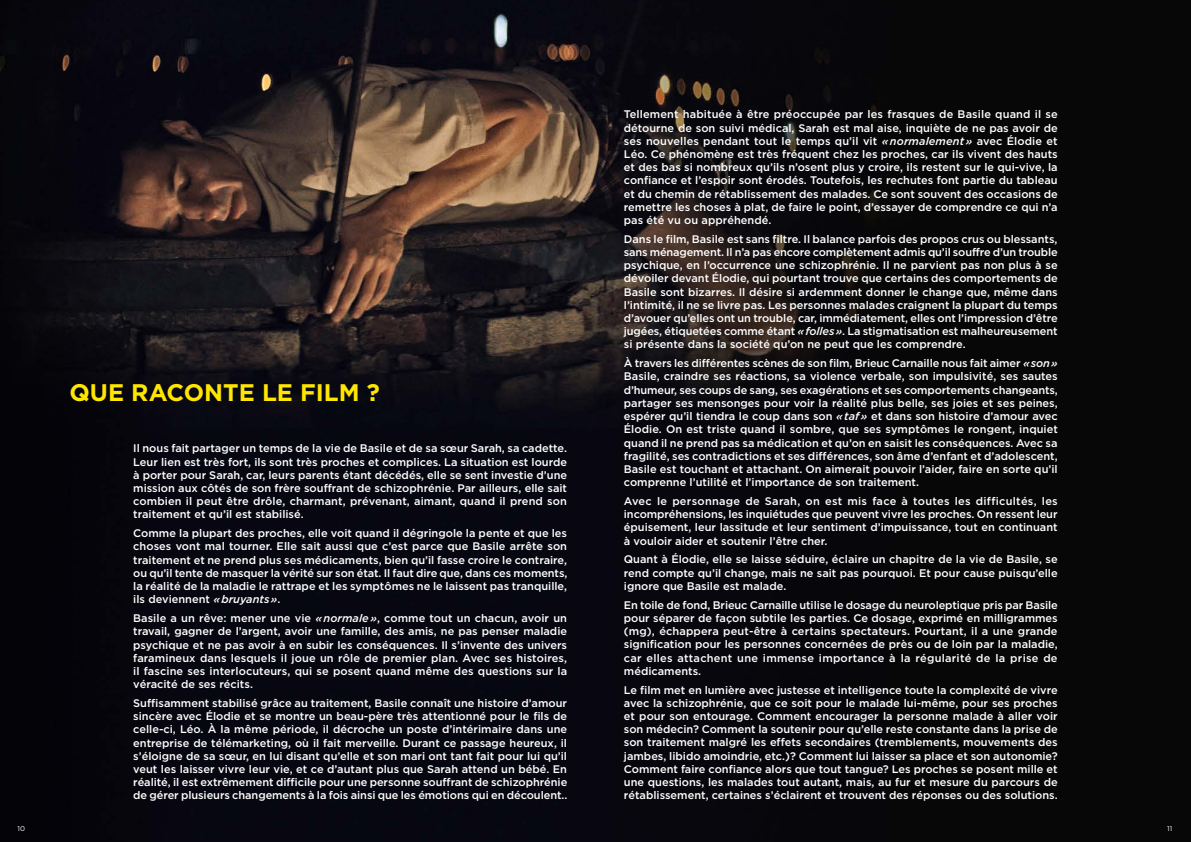
<style>
.page{position:relative;width:1191px;height:842px;background:#fff}
.page>*{position:absolute;margin:0;border:0;box-sizing:border-box;transform-origin:0 0}
.t1{font:700 24px "Gotham";color:#ffe600}
.t2{font:500 11px/13.2px "Gotham";color:#fff;text-align:justify}
.t3{font:7px "Gotham";color:#fff}
.s1{font-style:italic}
</style>
<div class="page">
<img style="left:0;top:0;width:1191px;height:842px">
<h1 class="t1" style="left:69px;top:378px;width:312px">QUE RACONTE LE FILM ?</h1>
<p class="t2" style="left:133px;top:442px;width:435px">Il nous fait partager un temps de la vie de Basile et de sa sœur Sarah, sa cadette.<br>Leur lien est très fort, ils sont très proches et complices. La situation est lourde à porter pour Sarah, car, leurs parents étant décédés, elle se sent investie d’une mission aux côtés de son frère souffrant de schizophrénie. Par ailleurs, elle sait combien il peut être drôle, charmant, prévenant, aimant, quand il prend son traitement et qu’il est stabilisé.</p>
<p class="t2" style="left:133px;top:526px;width:435px">Comme la plupart des proches, elle voit quand il dégringole la pente et que les choses vont mal tourner. Elle sait aussi que c’est parce que Basile arrête son traitement et ne prend plus ses médicaments, bien qu’il fasse croire le contraire, ou qu’il tente de masquer la vérité sur son état. Il faut dire que, dans ces moments, la réalité de la maladie le rattrape et les symptômes ne le laissent pas tranquille, ils deviennent <span class="s1">«bruyants»</span>.</p>
<p class="t2" style="left:133px;top:611px;width:435px">Basile a un rêve: mener une vie <span class="s1">«normale»</span>, comme tout un chacun, avoir un travail, gagner de l’argent, avoir une famille, des amis, ne pas penser maladie psychique et ne pas avoir à en subir les conséquences. Il s’invente des univers faramineux dans lesquels il joue un rôle de premier plan. Avec ses histoires, il fascine ses interlocuteurs, qui se posent quand même des questions sur la véracité de ses récits.</p>
<p class="t2" style="left:133px;top:696px;width:435px">Suffisamment stabilisé grâce au traitement, Basile connaît une histoire d’amour sincère avec Élodie et se montre un beau-père très attentionné pour le fils de celle-ci, Léo. À la même période, il décroche un poste d’intérimaire dans une entreprise de télémarketing, où il fait merveille. Durant ce passage heureux, il s’éloigne de sa sœur, en lui disant qu’elle et son mari ont tant fait pour lui qu’il veut les laisser vivre leur vie, et ce d’autant plus que Sarah attend un bébé. En réalité, il est extrêmement difficile pour une personne souffrant de schizophrénie de gérer plusieurs changements à la fois ainsi que les émotions qui en découlent..</p>
<p class="t2" style="left:624px;top:108px;width:435px">Tellement habituée à être préoccupée par les frasques de Basile quand il se détourne de son suivi médical, Sarah est mal aise, inquiète de ne pas avoir de ses nouvelles pendant tout le temps qu’il vit <span class="s1">«normalement»</span> avec Élodie et Léo. Ce phénomène est très fréquent chez les proches, car ils vivent des hauts et des bas si nombreux qu’ils n’osent plus y croire, ils restent sur le qui-vive, la confiance et l’espoir sont érodés. Toutefois, les rechutes font partie du tableau et du chemin de rétablissement des malades. Ce sont souvent des occasions de remettre les choses à plat, de faire le point, d’essayer de comprendre ce qui n’a pas été vu ou appréhendé.</p>
<p class="t2" style="left:624px;top:232px;width:435px">Dans le film, Basile est sans filtre. Il balance parfois des propos crus ou blessants, sans ménagement. Il n’a pas encore complètement admis qu’il souffre d’un trouble psychique, en l’occurrence une schizophrénie. Il ne parvient pas non plus à se dévoiler devant Élodie, qui pourtant trouve que certains des comportements de Basile sont bizarres. Il désire si ardemment donner le change que, même dans l’intimité, il ne se livre pas. Les personnes malades craignent la plupart du temps d’avouer qu’elles ont un trouble, car, immédiatement, elles ont l’impression d’être jugées, étiquetées comme étant <span class="s1">«folles»</span>. La stigmatisation est malheureusement si présente dans la société qu’on ne peut que les comprendre.</p>
<p class="t2" style="left:624px;top:356px;width:435px">À travers les différentes scènes de son film, Brieuc Carnaille nous fait aimer <span class="s1">«son» </span>Basile, craindre ses réactions, sa violence verbale, son impulsivité, ses sautes d’humeur, ses coups de sang, ses exagérations et ses comportements changeants, partager ses mensonges pour voir la réalité plus belle, ses joies et ses peines, espérer qu’il tiendra le coup dans son <span class="s1">«taf»</span> et dans son histoire d’amour avec Élodie. On est triste quand il sombre, que ses symptômes le rongent, inquiet quand il ne prend pas sa médication et qu’on en saisit les conséquences. Avec sa fragilité, ses contradictions et ses différences, son âme d’enfant et d’adolescent, Basile est touchant et attachant. On aimerait pouvoir l’aider, faire en sorte qu’il comprenne l’utilité et l’importance de son traitement.</p>
<p class="t2" style="left:624px;top:494px;width:435px">Avec le personnage de Sarah, on est mis face à toutes les difficultés, les incompréhensions, les inquiétudes que peuvent vivre les proches. On ressent leur épuisement, leur lassitude et leur sentiment d’impuissance, tout en continuant à vouloir aider et soutenir l’être cher.</p>
<p class="t2" style="left:624px;top:553px;width:435px">Quant à Élodie, elle se laisse séduire, éclaire un chapitre de la vie de Basile, se rend compte qu’il change, mais ne sait pas pourquoi. Et pour cause puisqu’elle ignore que Basile est malade.</p>
<p class="t2" style="left:624px;top:598px;width:435px">En toile de fond, Brieuc Carnaille utilise le dosage du neuroleptique pris par Basile pour séparer de façon subtile les parties. Ce dosage, exprimé en milligrammes (mg), échappera peut-être à certains spectateurs. Pourtant, il a une grande signification pour les personnes concernées de près ou de loin par la maladie, car elles attachent une immense importance à la régularité de la prise de médicaments.</p>
<p class="t2" style="left:624px;top:683px;width:435px">Le film met en lumière avec justesse et intelligence toute la complexité de vivre avec la schizophrénie, que ce soit pour le malade lui-même, pour ses proches et pour son entourage. Comment encourager la personne malade à aller voir son médecin? Comment la soutenir pour qu’elle reste constante dans la prise de son traitement malgré les effets secondaires (tremblements, mouvements des jambes, libido amoindrie, etc.)? Comment lui laisser sa place et son autonomie?<br>Comment faire confiance alors que tout tangue? Les proches se posent mille et une questions, les malades tout autant, mais, au fur et mesure du parcours de rétablissement, certaines s’éclairent et trouvent des réponses ou des solutions.</p>
<p class="t3" style="left:18px;top:824px;width:9px">10</p>
<p class="t3" style="left:1167px;top:824px;width:7px">11</p>
</div>
